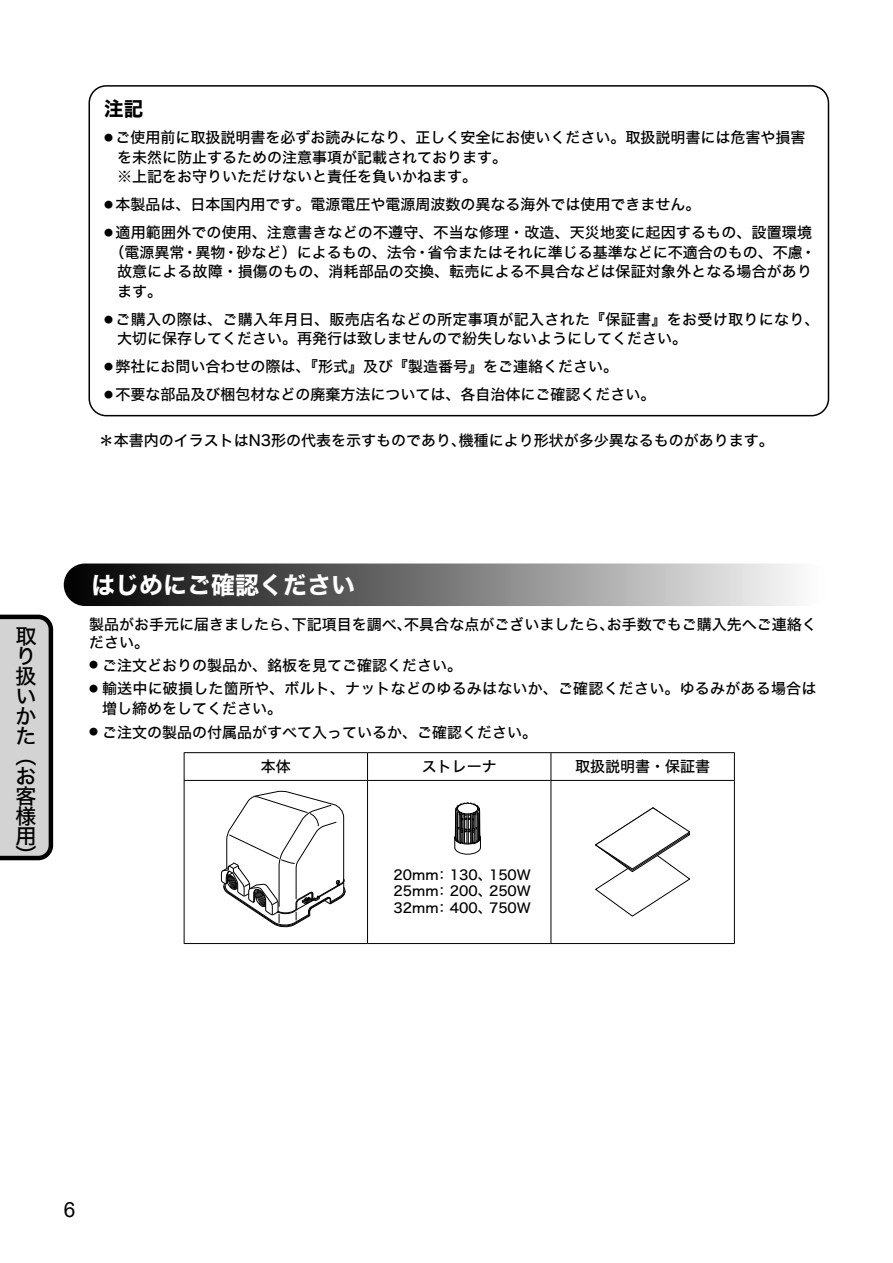
<style>
.page{position:relative;width:893px;height:1263px;background:#fff}
.page>*{position:absolute;margin:0;border:0;box-sizing:border-box;transform-origin:0 0}
.t1{font:24px "Hiragino Kaku W7 90 msp RKSJ H";color:#fff}
.t2{font:21px/20px "Hiragino Kaku W5 90 msp RKSJ H";color:#000}
.t3{font:21px "Arial";color:#000}
.t4{font:19.5px "Hiragino Kaku W7 90 msp RKSJ H";color:#000}
.t5{font:15px/19.5px "Hiragino Kaku W5 90 msp RKSJ H";color:#000}
.t6{font:15px/19.5px "Hiragino Kaku W5 90 msp RKSJ H";letter-spacing:.025em;color:#000}
.t7{font:13.5px/16.5px "Hiragino Kaku W5 90 msp RKSJ H";color:#000;text-align:justify}
</style>
<div class="page">
<svg style="left:0;top:615px;width:53px;height:245px;background:#bcbcbc"></svg>
<div style="left:64px;top:564px;width:765px;height:42px;background:linear-gradient(to right,#000,#fcfcfc);border-radius:21px"></div>
<hr style="left:184px;top:752px;width:183px;height:1px;background:#000">
<svg style="left:184px;top:753px;width:1px;height:27px"></svg>
<hr style="left:367px;top:752px;width:184px;height:1px;background:#000">
<svg style="left:367px;top:753px;width:1px;height:27px"></svg>
<hr style="left:551px;top:752px;width:184px;height:1px;background:#000">
<svg style="left:550px;top:753px;width:1px;height:27px"></svg>
<svg style="left:734px;top:753px;width:1px;height:27px"></svg>
<hr style="left:184px;top:780px;width:183px;height:1px;background:#000">
<hr style="left:184px;top:781px;width:1px;height:162px;background:#000">
<hr style="left:367px;top:780px;width:184px;height:1px;background:#000">
<hr style="left:367px;top:781px;width:1px;height:162px;background:#000">
<hr style="left:551px;top:780px;width:184px;height:1px;background:#000">
<hr style="left:550px;top:781px;width:1px;height:162px;background:#000">
<hr style="left:184px;top:943px;width:183px;height:1px;background:#000">
<hr style="left:551px;top:943px;width:184px;height:1px;background:#000">
<hr style="left:734px;top:781px;width:1px;height:162px;background:#000">
<hr style="left:367px;top:943px;width:184px;height:1px;background:#000">
<svg style="left:221px;top:791px;width:124px;height:137px"></svg>
<svg style="left:454px;top:802px;width:27px;height:53px"></svg>
<svg style="left:595px;top:807px;width:96px;height:110px"></svg>
<div style="left:88px;top:85px;width:741px;height:331px;border:2px solid #000;border-radius:17px"></div>
<h2 class="t2" style="left:15px;top:627px;width:22px">取り扱いかた（お客様用）</h2>
<h3 class="t4" style="left:104px;top:99px;width:40px">注記</h3>
<p class="t5" style="left:117px;top:129px;width:690px;text-indent:-13px"><sup>●</sup> ご使用前に取扱説明書を必ずお読みになり、正しく安全にお使いください。取扱説明書には危害や損害を未然に防止するための注意事項が記載されております。<br>※上記をお守りいただけないと責任を負いかねます。</p>
<p class="t5" style="left:104px;top:196px;width:598px"><sup>●</sup> 本製品は、日本国内用です。電源電圧や電源周波数の異なる海外では使用できません。</p>
<p class="t5" style="left:104px;top:224px;width:709px"><sup>●</sup> 適用範囲外での使用、注意書きなどの不遵守、不当な修理・改造、天災地変に起因するもの、設置環境</p>
<p class="t5" style="left:110px;top:243px;width:708px">（電源異常・異物・砂など）によるもの、法令・省令またはそれに準じる基準などに不適合のもの、不慮・</p>
<p class="t5" style="left:117px;top:263px;width:696px">故意による故障・損傷のもの、消耗部品の交換、転売による不具合などは保証対象外となる場合があり</p>
<p class="t5" style="left:117px;top:282px;width:46px">ます。</p>
<p class="t6" style="left:117px;top:310px;width:704px;text-indent:-13px"><sup>●</sup> ご購入の際は、ご購入年月日、販売店名などの所定事項が記入された『保証書』をお受け取りになり、大切に保存してください。再発行は致しませんので紛失しないようにしてください。</p>
<p class="t5" style="left:104px;top:358px;width:515px"><sup>●</sup> 弊社にお問い合わせの際は、『形式』及び『製造番号』をご連絡ください。</p>
<p class="t5" style="left:104px;top:386px;width:553px"><sup>●</sup> 不要な部品及び梱包材などの廃棄方法については、各自治体にご確認ください。</p>
<p class="t5" style="left:99px;top:431px;width:676px">＊本書内のイラストはN3形の代表を示すものであり、機種により形状が多少異なるものがあります。</p>
<h1 class="t1" style="left:91px;top:573px;width:265px">はじめにご確認ください</h1>
<p class="t5" style="left:89px;top:616px;width:729px;line-height:18px">製品がお手元に届きましたら、下記項目を調べ、不具合な点がございましたら、お手数でもご購入先へご連絡ください。</p>
<p class="t5" style="left:89px;top:656px;width:374px"><sup>●</sup> ご注文どおりの製品か、銘板を見てご確認ください。</p>
<p class="t5" style="left:102px;top:680px;width:716px;text-indent:-13px"><sup>●</sup> 輸送中に破損した箇所や、ボルト、ナットなどのゆるみはないか、ご確認ください。ゆるみがある場合は増し締めをしてください。</p>
<p class="t5" style="left:89px;top:723px;width:449px"><sup>●</sup> ご注文の製品の付属品がすべて入っているか、ご確認ください。</p>
<p class="t5" style="left:261px;top:757px;width:31px">本体</p>
<p class="t5" style="left:422px;top:757px;width:76px">ストレーナ</p>
<p class="t5" style="left:575px;top:757px;width:136px">取扱説明書・保証書</p>
<p class="t7" style="left:393px;top:867px;width:139px">20mm： 130、150W 25mm： 200、250W 32mm： 400、750W</p>
<h2 class="t3" style="left:64px;top:1198px;width:13px">6</h2>
</div>
